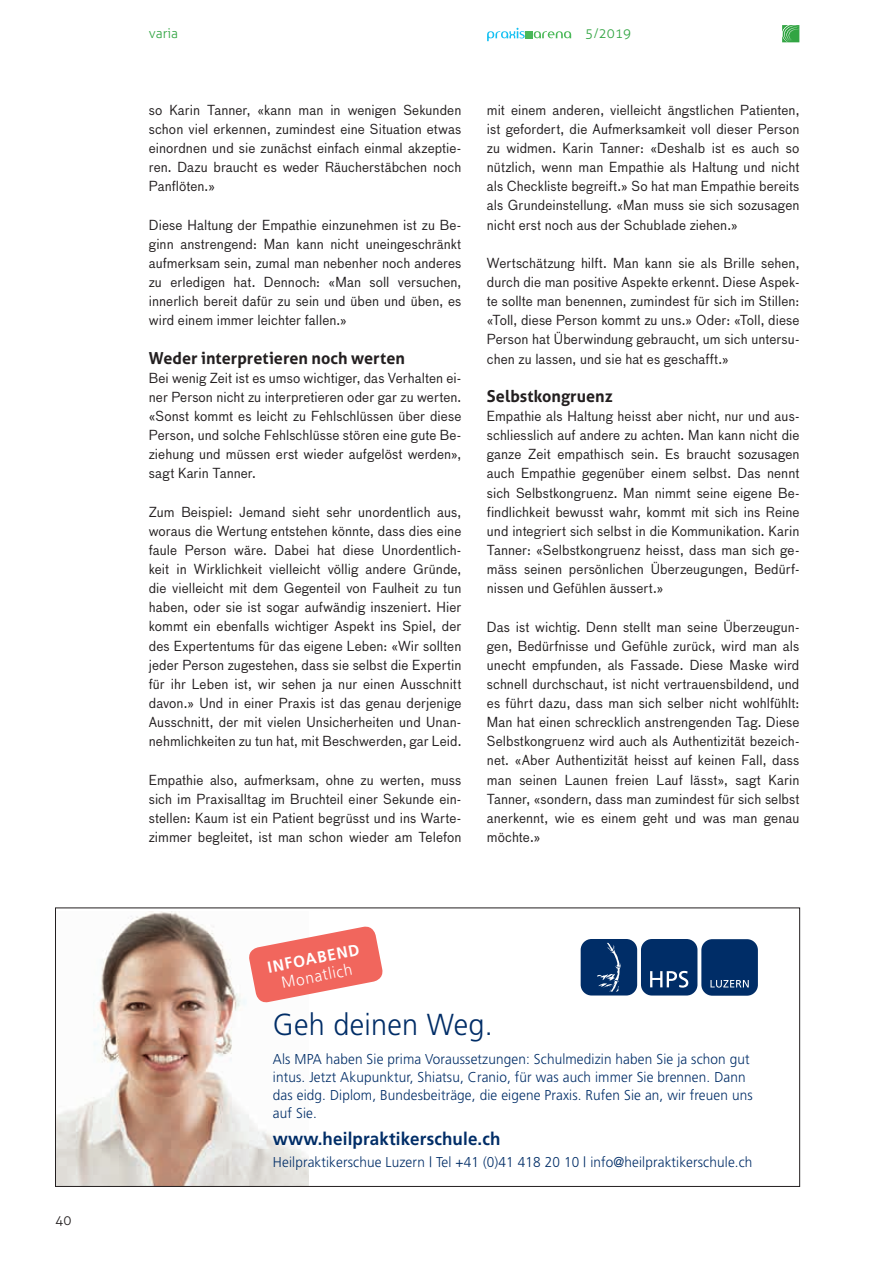
<style>
.page{position:relative;width:893px;height:1263px;background:#fff}
.page>*{position:absolute;margin:0;border:0;box-sizing:border-box;transform-origin:0 0}
.t1{font:300 30.3px "Frutiger";letter-spacing:.01em;color:#002d67;scale:.95 1}
.t2{font:700 17.85px "Frutiger";letter-spacing:.01em;color:#002d67;scale:.95 1}
.t3{font:700 16.5px "Aller";color:#231f20}
.t4{font:700 16.05px "Frutiger";color:#fff;scale:.95 1}
.t5{font:300 16.05px "Frutiger";color:#fff;scale:.95 1}
.t6{font:300 14.25px/17.9px "Frutiger";letter-spacing:.01em;color:#002d67;scale:.95 1}
.t7{font:13.5px/19.2px "Bau LF";letter-spacing:.005em;color:#231f20;text-align:justify}
.t8{font:300 13.5px "Aller";color:#32a543}
.t9{font:300 13.5px "Aller";color:#231f20}
</style>
<div class="page">
<img style="left:57px;top:911px;width:252px;height:274px">
<div style="left:641px;top:939px;width:56px;height:56px;background:#002d67;border-radius:11px"></div>
<svg style="left:650px;top:971px;width:38px;height:17px"></svg>
<div style="left:701px;top:939px;width:57px;height:57px;background:#002d67;border-radius:11px"></div>
<svg style="left:710px;top:980px;width:39px;height:7px"></svg>
<div style="left:581px;top:939px;width:56px;height:56px;background:#002d67;border-radius:11px"></div>
<svg style="left:597px;top:943px;width:24px;height:48px"></svg>
<svg style="left:247px;top:925px;width:136px;height:79px"></svg>
<svg style="left:782px;top:25px;width:18px;height:17px"></svg>
<svg style="left:487px;top:28px;width:84px;height:13px"></svg>
<div style="left:526px;top:31px;width:7px;height:7px;background:#49b857"></div>
<p class="t9" style="left:55px;top:1212px;width:18px">40</p>
<p class="t8" style="left:149px;top:25px;width:31px">varia</p>
<p class="t8" style="left:585px;top:25px;width:48px">5/2019</p>
<p class="t7" style="left:149px;top:100px;width:314px">so Karin Tanner, «kann man in wenigen Sekunden schon viel erkennen, zumindest eine Situation etwas einordnen und sie zunächst einfach einmal akzeptie&shy;ren. Dazu braucht es weder Räucherstäbchen noch Panflöten.»</p>
<p class="t7" style="left:149px;top:215px;width:314px">Diese Haltung der Empathie einzunehmen ist zu Be&shy;ginn anstrengend: Man kann nicht uneingeschränkt aufmerksam sein, zumal man nebenher noch anderes zu erledigen hat. Dennoch: «Man soll versuchen, innerlich bereit dafür zu sein und üben und üben, es wird einem immer leichter fallen.»</p>
<p class="t3" style="left:149px;top:348px;width:258px">Weder interpretieren noch werten</p>
<p class="t7" style="left:149px;top:368px;width:314px">Bei wenig Zeit ist es umso wichtiger, das Verhalten ei&shy;ner Person nicht zu interpretieren oder gar zu werten. «Sonst kommt es leicht zu Fehlschlüssen über diese Person, und solche Fehlschlüsse stören eine gute Be&shy;ziehung und müssen erst wieder aufgelöst werden», sagt Karin Tanner.</p>
<p class="t7" style="left:149px;top:502px;width:314px">Zum Beispiel: Jemand sieht sehr unordentlich aus, woraus die Wertung entstehen könnte, dass dies eine faule Person wäre. Dabei hat diese Unordentlich&shy;keit in Wirklichkeit vielleicht völlig andere Gründe, die vielleicht mit dem Gegenteil von Faulheit zu tun haben, oder sie ist sogar aufwändig inszeniert. Hier kommt ein ebenfalls wichtiger Aspekt ins Spiel, der des Expertentums für das eigene Leben: «Wir sollten jeder Person zugestehen, dass sie selbst die Expertin für ihr Leben ist, wir sehen ja nur einen Ausschnitt davon.» Und in einer Praxis ist das genau derjenige Ausschnitt, der mit vielen Unsicherheiten und Unan&shy;nehmlichkeiten zu tun hat, mit Beschwerden, gar Leid.</p>
<p class="t7" style="left:149px;top:770px;width:314px">Empathie also, aufmerksam, ohne zu werten, muss sich im Praxisalltag im Bruchteil einer Sekunde ein&shy;stellen: Kaum ist ein Patient begrüsst und ins Warte&shy;zimmer begleitet, ist man schon wieder am Telefon</p>
<p class="t7" style="left:487px;top:100px;width:314px">mit einem anderen, vielleicht ängstlichen Patienten, ist gefordert, die Aufmerksamkeit voll dieser Person zu widmen. Karin Tanner: «Deshalb ist es auch so nützlich, wenn man Empathie als Haltung und nicht als Checkliste begreift.» So hat man Empathie bereits als Grundeinstellung. «Man muss sie sich sozusagen nicht erst noch aus der Schublade ziehen.»</p>
<p class="t7" style="left:487px;top:253px;width:314px">Wertschätzung hilft. Man kann sie als Brille sehen, durch die man positive Aspekte erkennt. Diese Aspek&shy;te sollte man benennen, zumindest für sich im Stillen: «Toll, diese Person kommt zu uns.» Oder: «Toll, diese Person hat Überwindung gebraucht, um sich untersu&shy;chen zu lassen, und sie hat es geschafft.»</p>
<p class="t3" style="left:487px;top:386px;width:127px">Selbstkongruenz</p>
<p class="t7" style="left:487px;top:406px;width:314px">Empathie als Haltung heisst aber nicht, nur und aus&shy;schliesslich auf andere zu achten. Man kann nicht die ganze Zeit empathisch sein. Es braucht sozusagen auch Empathie gegenüber einem selbst. Das nennt sich Selbstkongruenz. Man nimmt seine eigene Be&shy;findlichkeit bewusst wahr, kommt mit sich ins Reine und integriert sich selbst in die Kommunikation. Karin Tanner: «Selbstkongruenz heisst, dass man sich ge&shy;mäss seinen persönlichen Überzeugungen, Bedürf&shy;nissen und Gefühlen äussert.»</p>
<p class="t7" style="left:487px;top:617px;width:314px">Das ist wichtig. Denn stellt man seine Überzeugun&shy;gen, Bedürfnisse und Gefühle zurück, wird man als unecht empfunden, als Fassade. Diese Maske wird schnell durchschaut, ist nicht vertrauensbildend, und es führt dazu, dass man sich selber nicht wohlfühlt:<br>Man hat einen schrecklich anstrengenden Tag. Diese Selbstkongruenz wird auch als Authentizität bezeich&shy;net. «Aber Authentizität heisst auf keinen Fall, dass man seinen Launen freien Lauf lässt», sagt Karin Tanner, «sondern, dass man zumindest für sich selbst anerkennt, wie es einem geht und was man genau möchte.»</p>
<p class="t4" style="left:266px;top:958px;width:100px;rotate:-11deg">INFOABEND</p>
<p class="t5" style="left:280px;top:974px;width:77px;rotate:-11deg">Monatlich</p>
<h1 class="t1" style="left:273px;top:1007px;width:233px">Geh deinen Weg.</h1>
<p class="t6" style="left:273px;top:1050px;width:506px">Als MPA haben Sie prima Voraussetzungen: Schulmedizin haben Sie ja schon gut intus. Jetzt Akupunktur, Shiatsu, Cranio, für was auch immer Sie brennen. Dann das eidg. Diplom, Bundesbeiträge, die eigene Praxis. Rufen Sie an, wir freuen uns auf Sie.</p>
<h2 class="t2" style="left:273px;top:1128px;width:241px">www.heilpraktikerschule.ch</h2>
<p class="t6" style="left:273px;top:1153px;width:506px">Heilpraktikerschue Luzern | Tel +41 (0)41 418 20 10 | info@heilpraktikerschule.ch</p>
</div>
